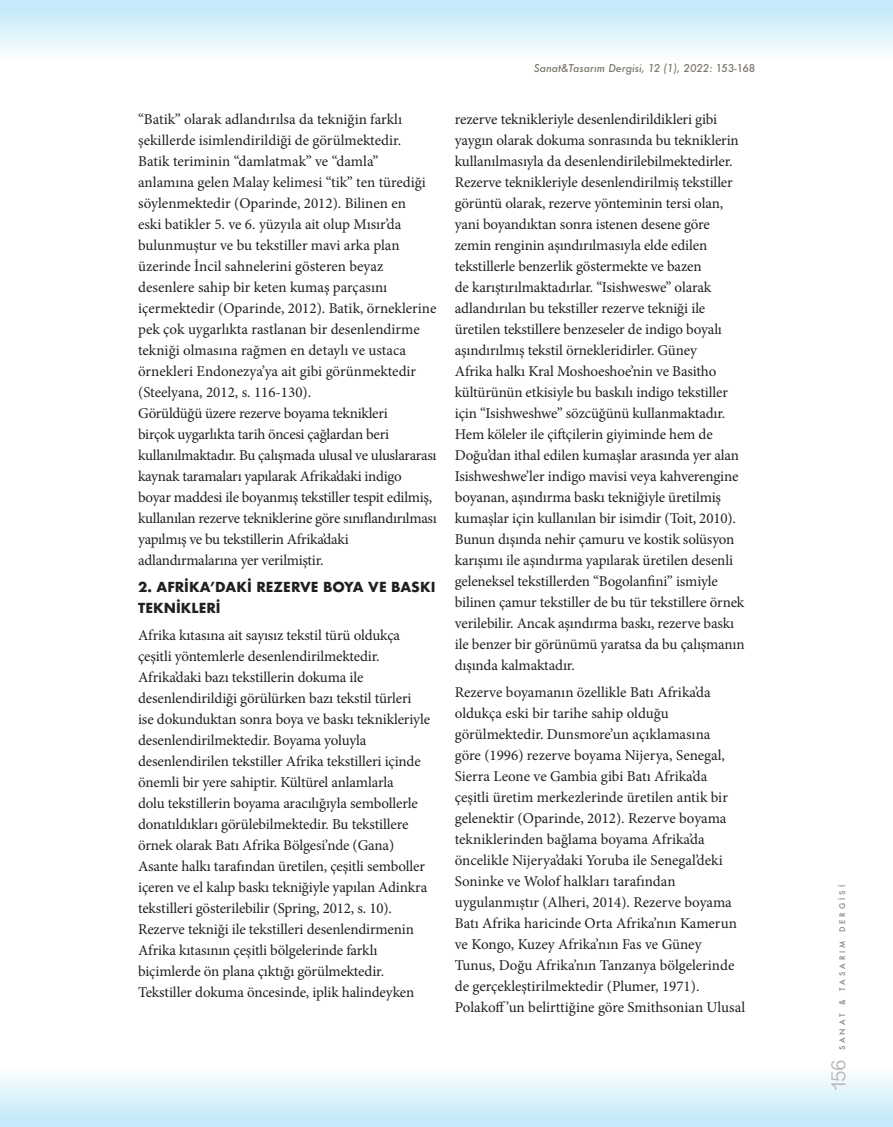
<style>
.page{position:relative;width:893px;height:1127px;background:#fff}
.page>*{position:absolute;margin:0;border:0;box-sizing:border-box;transform-origin:0 0}
.t1{font:18px "Oriya Sangam MN";color:#b6b7bb}
.t2{font:15px/21px "Minion Pro";letter-spacing:-.01em;color:#231f20}
.t3{font:700 13.5px/21px "Futura";color:#231f20}
.t4{font:italic 500 10.5px "Futura";color:#7d796d}
.t5{font:500 7.5px "Futura";letter-spacing:.4em;color:#808285}
.s1{font-style:normal}
</style>
<div class="page">
<div style="left:0;top:1045px;width:893px;height:82px;background:linear-gradient(to bottom,#fff,#c3e9fa)"></div>
<div style="left:0;top:0;width:893px;height:81px;background:linear-gradient(to bottom,#c0e8f9,#fff)"></div>
<p class="t2" style="left:138px;top:108px;width:300px">“Batik” olarak adlandırılsa da tekniğin farklı şekillerde isimlendirildiği de görülmektedir.<br>Batik teriminin “damlatmak” ve “damla” anlamına gelen Malay kelimesi “tik” ten türediği söylenmektedir (Oparinde, 2012). Bilinen en<br>eski batikler 5. ve 6. yüzyıla ait olup Mısır’da bulunmuştur ve bu tekstiller mavi arka plan üzerinde İncil sahnelerini gösteren beyaz desenlere sahip bir keten kumaş parçasını içermektedir (Oparinde, 2012). Batik, örneklerine pek çok uygarlıkta rastlanan bir desenlendirme tekniği olmasına rağmen en detaylı ve ustaca örnekleri Endonezya’ya ait gibi görünmektedir (Steelyana, 2012, s. 116-130).<br>Görüldüğü üzere rezerve boyama teknikleri<br>birçok uygarlıkta tarih öncesi çağlardan beri kullanılmaktadır. Bu çalışmada ulusal ve uluslararası kaynak taramaları yapılarak Afrika’daki indigo boyar maddesi ile boyanmış tekstiller tespit edilmiş, kullanılan rezerve tekniklerine göre sınıflandırılması yapılmış ve bu tekstillerin Afrika’daki adlandırmalarına yer verilmiştir.</p>
<p class="t3" style="left:138px;top:576px;width:299px">2. AFRİKA’DAKİ REZERVE BOYA VE BASKI<br>TEKNİKLERİ</p>
<p class="t2" style="left:138px;top:624px;width:293px">Afrika kıtasına ait sayısız tekstil türü oldukça çeşitli yöntemlerle desenlendirilmektedir.<br>Afrika’daki bazı tekstillerin dokuma ile desenlendirildiği görülürken bazı tekstil türleri ise dokunduktan sonra boya ve baskı teknikleriyle desenlendirilmektedir. Boyama yoluyla desenlendirilen tekstiller Afrika tekstilleri içinde önemli bir yere sahiptir. Kültürel anlamlarla<br>dolu tekstillerin boyama aracılığıyla sembollerle donatıldıkları görülebilmektedir. Bu tekstillere örnek olarak Batı Afrika Bölgesi’nde (Gana)<br>Asante halkı tarafından üretilen, çeşitli semboller içeren ve el kalıp baskı tekniğiyle yapılan Adinkra tekstilleri gösterilebilir (Spring, 2012, s. 10).<br>Rezerve tekniği ile tekstilleri desenlendirmenin Afrika kıtasının çeşitli bölgelerinde farklı biçimlerde ön plana çıktığı görülmektedir.<br>Tekstiller dokuma öncesinde, iplik halindeyken</p>
<p class="t4" style="left:534px;top:61px;width:223px">Sanat&amp;Tasarım Dergisi, 12 (1), 2022: <span class="s1">153-168</span></p>
<p class="t2" style="left:455px;top:108px;width:291px">rezerve teknikleriyle desenlendirildikleri gibi yaygın olarak dokuma sonrasında bu tekniklerin kullanılmasıyla da desenlendirilebilmektedirler.<br>Rezerve teknikleriyle desenlendirilmiş tekstiller görüntü olarak, rezerve yönteminin tersi olan, yani boyandıktan sonra istenen desene göre zemin renginin aşındırılmasıyla elde edilen tekstillerle benzerlik göstermekte ve bazen<br>de karıştırılmaktadırlar. “Isishweswe” olarak adlandırılan bu tekstiller rezerve tekniği ile üretilen tekstillere benzeseler de indigo boyalı aşındırılmış tekstil örnekleridirler. Güney<br>Afrika halkı Kral Moshoeshoe’nin ve Basitho kültürünün etkisiyle bu baskılı indigo tekstiller için “Isishweshwe” sözcüğünü kullanmaktadır.<br>Hem köleler ile çiftçilerin giyiminde hem de Doğu’dan ithal edilen kumaşlar arasında yer alan Isishweshwe’ler indigo mavisi veya kahverengine boyanan, aşındırma baskı tekniğiyle üretilmiş kumaşlar için kullanılan bir isimdir (Toit, 2010).<br>Bunun dışında nehir çamuru ve kostik solüsyon karışımı ile aşındırma yapılarak üretilen desenli geleneksel tekstillerden “Bogolanfini” ismiyle bilinen çamur tekstiller de bu tür tekstillere örnek verilebilir. Ancak aşındırma baskı, rezerve baskı ile benzer bir görünümü yaratsa da bu çalışmanın dışında kalmaktadır.</p>
<p class="t2" style="left:455px;top:681px;width:292px">Rezerve boyamanın özellikle Batı Afrika’da oldukça eski bir tarihe sahip olduğu görülmektedir. Dunsmore’un açıklamasına<br>göre (1996) rezerve boyama Nijerya, Senegal, Sierra Leone ve Gambia gibi Batı Afrika’da çeşitli üretim merkezlerinde üretilen antik bir gelenektir (Oparinde, 2012). Rezerve boyama tekniklerinden bağlama boyama Afrika’da öncelikle Nijerya’daki Yoruba ile Senegal’deki Soninke ve Wolof halkları tarafından uygulanmıştır (Alheri, 2014). Rezerve boyama Batı Afrika haricinde Orta Afrika’nın Kamerun ve Kongo, Kuzey Afrika’nın Fas ve Güney Tunus, Doğu Afrika’nın Tanzanya bölgelerinde de gerçekleştirilmektedir (Plumer, 1971).<br>Polakoff’un belirttiğine göre Smithsonian Ulusal</p>
<p class="t5" style="left:837px;top:1050px;width:167px;rotate:-90deg">SANAT &amp; TASARIM DERGİSİ</p>
<p class="t1" style="left:826px;top:1092px;width:35px;rotate:-90deg">156</p>
</div>
